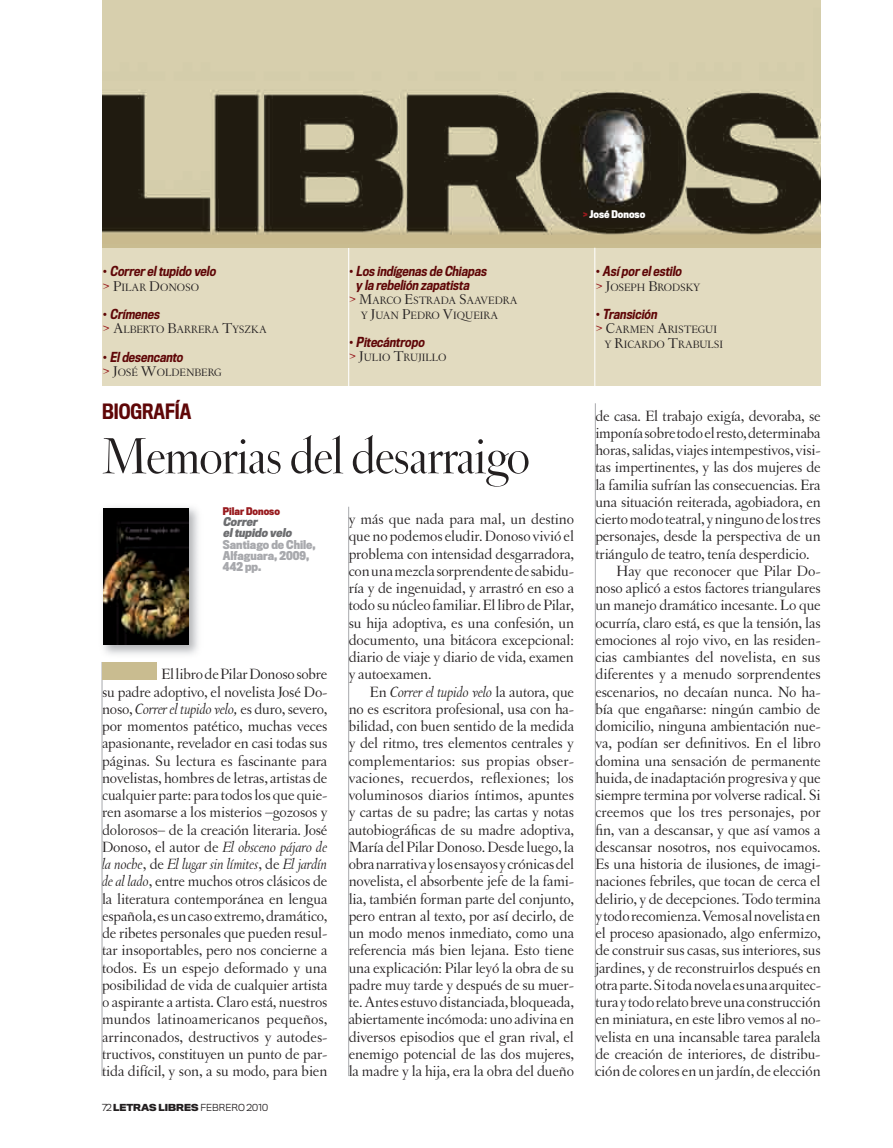
<style>
.page{position:relative;width:893px;height:1148px;background:#fff}
.page>*{position:absolute;margin:0;border:0;box-sizing:border-box;transform-origin:0 0}
.t1{font:54px "Letras Display";letter-spacing:-.01em;color:#231f20}
.t2{font:500 19.5px "Titling Gothic FB Cond";color:#5f0607}
.t3{font:15.75px/17.2px "Letras Oldstyle";letter-spacing:-.01em;color:#231f20;text-align:justify}
.t4{font:italic 500 12.75px/14.2px "Titling Gothic FB Cond";color:#5f0607}
.t5{font:11.25px/14.2px "Letras Oldstyle";color:#231f20}
.t6{font:700 11.25px/11.2px "Titling Gothic FB Cond";color:#a8a9ad}
.t7{font:italic 700 11.25px/11.2px "Titling Gothic FB Cond";color:#6c6d70}
.t8{font:700 9.75px "Titling Gothic FB Cond";color:#981a1e}
.t9{font:700 9.75px "Titling Gothic FB Cond";color:#fff}
.t10{font:300 9px "Titling Gothic FB Normal";color:#231f20}
.s1{color:#981a1e}
.s2{font-style:normal}
.s3{font-family:"Letras Display Bold Titling";font-size:15px;color:#981a1e}
.s4{font-size:15px}
.s5{font-style:italic}
.s6{font-weight:700}
</style>
<div class="page">
<hr style="left:595px;top:403px;width:1px;height:673px;background:#a8a9ad">
<hr style="left:348px;top:507px;width:1px;height:569px;background:#a8a9ad">
<hr style="left:102px;top:662px;width:1px;height:414px;background:#a8a9ad">
<div style="left:102px;top:662px;width:54px;height:17px;background:#c9bc90"></div>
<div style="left:102px;top:231px;width:719px;height:155px;background:#e2dbc0"></div>
<hr style="left:348px;top:248px;width:1px;height:138px;background:#fff">
<div style="left:102px;top:231px;width:719px;height:17px;background:#c9bc90"></div>
<hr style="left:594px;top:248px;width:1px;height:138px;background:#fff">
<img style="left:103px;top:507px;width:96px;height:148px">
<img style="left:104px;top:508px;width:85px;height:137px">
<img style="left:102px;top:0;width:719px;height:235px">
<p class="t9" style="left:583px;top:209px;width:64px"><span class="s1">&gt;</span> José Donoso</p>
<p class="t4" style="left:103px;top:264px;width:117px"><span class="s2">•</span> Correreltupido velo</p>
<p class="t5" style="left:103px;top:280px;width:98px"><span class="s3">&gt;</span> <span class="s4">P</span>ILAR <span class="s4">D</span>ONOSO</p>
<p class="t4" style="left:103px;top:307px;width:61px"><span class="s2">•</span> Crímenes</p>
<p class="t5" style="left:103px;top:323px;width:166px"><span class="s3">&gt;</span> <span class="s4">A</span>LBERTO <span class="s4">B</span>ARRERA <span class="s4">T</span>YSZKA</p>
<p class="t4" style="left:103px;top:350px;width:84px"><span class="s2">•</span> Eldesencanto</p>
<p class="t5" style="left:103px;top:365px;width:120px"><span class="s3">&gt;</span> <span class="s4">J</span>OSÉ <span class="s4">W</span>OLDENBERG</p>
<p class="t4" style="left:356px;top:264px;width:135px;text-indent:-7px"><span class="s2">•</span> Los indígenas de Chiapas y la rebelión zapatista</p>
<p class="t5" style="left:361px;top:294px;width:158px;text-indent:-12px"><span class="s3">&gt;</span> <span class="s4">M</span>ARCO <span class="s4">E</span>STRADA <span class="s4">S</span>AAVEDRA<br>Y <span class="s4">J</span>UAN <span class="s4">P</span>EDRO <span class="s4">V</span>IQUEIRA</p>
<p class="t4" style="left:349px;top:335px;width:80px"><span class="s2">•</span> Pitecántropo</p>
<p class="t5" style="left:349px;top:351px;width:99px"><span class="s3">&gt;</span> <span class="s4">J</span>ULIO <span class="s4">T</span>RUJILLO</p>
<p class="t2" style="left:102px;top:400px;width:91px">BIOGRAFÍA</p>
<h1 class="t1" style="left:102px;top:426px;width:429px">Memorias del desarraigo</h1>
<p class="t8" style="left:223px;top:505px;width:59px">Pilar Donoso</p>
<p class="t7" style="left:223px;top:516px;width:73px">Correr eltupido velo</p>
<p class="t6" style="left:223px;top:539px;width:94px">Santiago de Chile,<br>Alfaguara, 2009,<br>442 pp.</p>
<p class="t3" style="left:102px;top:666px;width:227px;text-indent:59px">El libro de Pilar Donoso sobre su padre adoptivo, el novelista José Do&shy;noso, <span class="s5">Correr el tupido velo,</span> es duro, severo, por momentos patético, muchas veces apasionante, revelador en casi todas sus páginas. Su lectura es fascinante para novelistas, hombres de letras, artistas de cualquier parte: para todos los que quie&shy;ren asomarse a los misterios –gozosos y dolorosos– de la creación literaria. José Donoso, el autor de <span class="s5">El obsceno pájaro de la noche</span>, de <span class="s5">El lugar sin límites</span>, de <span class="s5">El jardín de al lado</span>, entre muchos otros clásicos de la literatura contemporánea en lengua española, es un caso extremo, dramático, de ribetes personales que pueden resul&shy;tar insoportables, pero nos concierne a todos. Es un espejo deformado y una posibilidad de vida de cualquier artista o aspirante a artista. Claro está, nuestros mundos latinoamericanos pequeños, arrinconados, destructivos y autodes&shy;tructivos, constituyen un punto de par&shy;tida difícil, y son, a su modo, para bien</p>
<p class="t10" style="left:102px;top:1102px;width:167px">72 <span class="s6">LETRAS LIBRES</span> FEBRERO 2010</p>
<p class="t3" style="left:349px;top:510px;width:227px">y más que nada para mal, un destino que no podemos eludir. Donoso vivió el problema con intensidad desgarradora, con una mezcla sorprendente de sabidu&shy;ría y de ingenuidad, y arrastró en eso a todo su núcleo familiar. El libro de Pilar, su hija adoptiva, es una confesión, un documento, una bitácora excepcional: diario de viaje y diario de vida, examen y autoexamen.</p>
<p class="t3" style="left:349px;top:683px;width:227px;text-indent:21px">En <span class="s5">Correr el tupido velo</span> la autora, que no es escritora profesional, usa con ha&shy;bilidad, con buen sentido de la medida y del ritmo, tres elementos centrales y complementarios: sus propias obser&shy;vaciones, recuerdos, reflexiones; los voluminosos diarios íntimos, apuntes y cartas de su padre; las cartas y notas autobiográficas de su madre adoptiva, María del Pilar Donoso. Desde luego, la obra narrativa y los ensayos y crónicas del novelista, el absorbente jefe de la fami&shy;lia, también forman parte del conjunto, pero entran al texto, por así decirlo, de un modo menos inmediato, como una referencia más bien lejana. Esto tiene una explicación: Pilar leyó la obra de su padre muy tarde y después de su muer&shy;te. Antes estuvo distanciada, bloqueada, abiertamente incómoda: uno adivina en diversos episodios que el gran rival, el enemigo potencial de las dos mujeres, la madre y la hija, era la obra del dueño</p>
<p class="t4" style="left:595px;top:264px;width:90px"><span class="s2">•</span> Así porelestilo</p>
<p class="t5" style="left:595px;top:280px;width:107px"><span class="s3">&gt;</span> <span class="s4">J</span>OSEPH <span class="s4">B</span>RODSKY</p>
<p class="t4" style="left:595px;top:307px;width:66px"><span class="s2">•</span> Transición</p>
<p class="t5" style="left:604px;top:323px;width:120px;text-indent:-9px"><span class="s3">&gt;</span> <span class="s4">C</span>ARMEN <span class="s4">A</span>RISTEGUI<br>Y <span class="s4">R</span>ICARDO <span class="s4">T</span>RABULSI</p>
<p class="t3" style="left:595px;top:407px;width:227px">de casa. El trabajo exigía, devoraba, se</p>
<p class="t3" style="left:595px;top:424px;width:227px">imponía sobre todo el resto, determinaba</p>
<p class="t3" style="left:595px;top:441px;width:227px">horas, salidas, viajes intempestivos, visi-</p>
<p class="t3" style="left:595px;top:459px;width:227px">tas impertinentes, y las dos mujeres de</p>
<p class="t3" style="left:595px;top:476px;width:227px">la familia sufrían las consecuencias. Era</p>
<p class="t3" style="left:595px;top:493px;width:227px">una situación reiterada, agobiadora, en</p>
<p class="t3" style="left:595px;top:510px;width:227px">cierto modo teatral, y ninguno de los tres</p>
<p class="t3" style="left:595px;top:528px;width:227px">personajes, desde la perspectiva de un</p>
<p class="t3" style="left:595px;top:545px;width:216px">triángulo de teatro, tenía desperdicio.</p>
<p class="t3" style="left:616px;top:562px;width:206px">Hay que reconocer que Pilar Do-</p>
<p class="t3" style="left:595px;top:579px;width:227px">noso aplicó a estos factores triangulares</p>
<p class="t3" style="left:595px;top:597px;width:227px">un manejo dramático incesante. Lo que</p>
<p class="t3" style="left:595px;top:614px;width:227px">ocurría, claro está, es que la tensión, las</p>
<p class="t3" style="left:595px;top:631px;width:227px">emociones al rojo vivo, en las residen-</p>
<p class="t3" style="left:595px;top:648px;width:227px">cias cambiantes del novelista, en sus</p>
<p class="t3" style="left:595px;top:666px;width:227px">diferentes y a menudo sorprendentes</p>
<p class="t3" style="left:595px;top:683px;width:227px">escenarios, no decaían nunca. No ha-</p>
<p class="t3" style="left:595px;top:700px;width:227px">bía que engañarse: ningún cambio de</p>
<p class="t3" style="left:595px;top:717px;width:227px">domicilio, ninguna ambientación nue-</p>
<p class="t3" style="left:595px;top:735px;width:227px">va, podían ser definitivos. En el libro</p>
<p class="t3" style="left:595px;top:752px;width:227px">domina una sensación de permanente</p>
<p class="t3" style="left:595px;top:769px;width:227px">huida, de inadaptación progresiva y que</p>
<p class="t3" style="left:595px;top:786px;width:227px">siempre termina por volverse radical. Si</p>
<p class="t3" style="left:595px;top:804px;width:227px">creemos que los tres personajes, por</p>
<p class="t3" style="left:595px;top:821px;width:227px">fin, van a descansar, y que así vamos a</p>
<p class="t3" style="left:595px;top:838px;width:227px">descansar nosotros, nos equivocamos.</p>
<p class="t3" style="left:595px;top:855px;width:227px">Es una historia de ilusiones, de imagi-</p>
<p class="t3" style="left:595px;top:873px;width:227px">naciones febriles, que tocan de cerca el</p>
<p class="t3" style="left:595px;top:890px;width:227px">delirio, y de decepciones. Todo termina</p>
<p class="t3" style="left:595px;top:907px;width:227px">y todo recomienza. Vemos al novelista en</p>
<p class="t3" style="left:595px;top:924px;width:227px">el proceso apasionado, algo enfermizo,</p>
<p class="t3" style="left:595px;top:942px;width:227px">de construir sus casas, sus interiores, sus</p>
<p class="t3" style="left:595px;top:959px;width:227px">jardines, y de reconstruirlos después en</p>
<p class="t3" style="left:595px;top:976px;width:227px">otra parte. Si toda novela es una arquitec-</p>
<p class="t3" style="left:595px;top:993px;width:227px">tura y todo relato breve una construcción</p>
<p class="t3" style="left:595px;top:1011px;width:227px">en miniatura, en este libro vemos al no-</p>
<p class="t3" style="left:595px;top:1028px;width:227px">velista en una incansable tarea paralela</p>
<p class="t3" style="left:595px;top:1045px;width:227px">de creación de interiores, de distribu-</p>
<p class="t3" style="left:595px;top:1062px;width:227px">ción de colores en un jardín, de elección</p>
</div>
